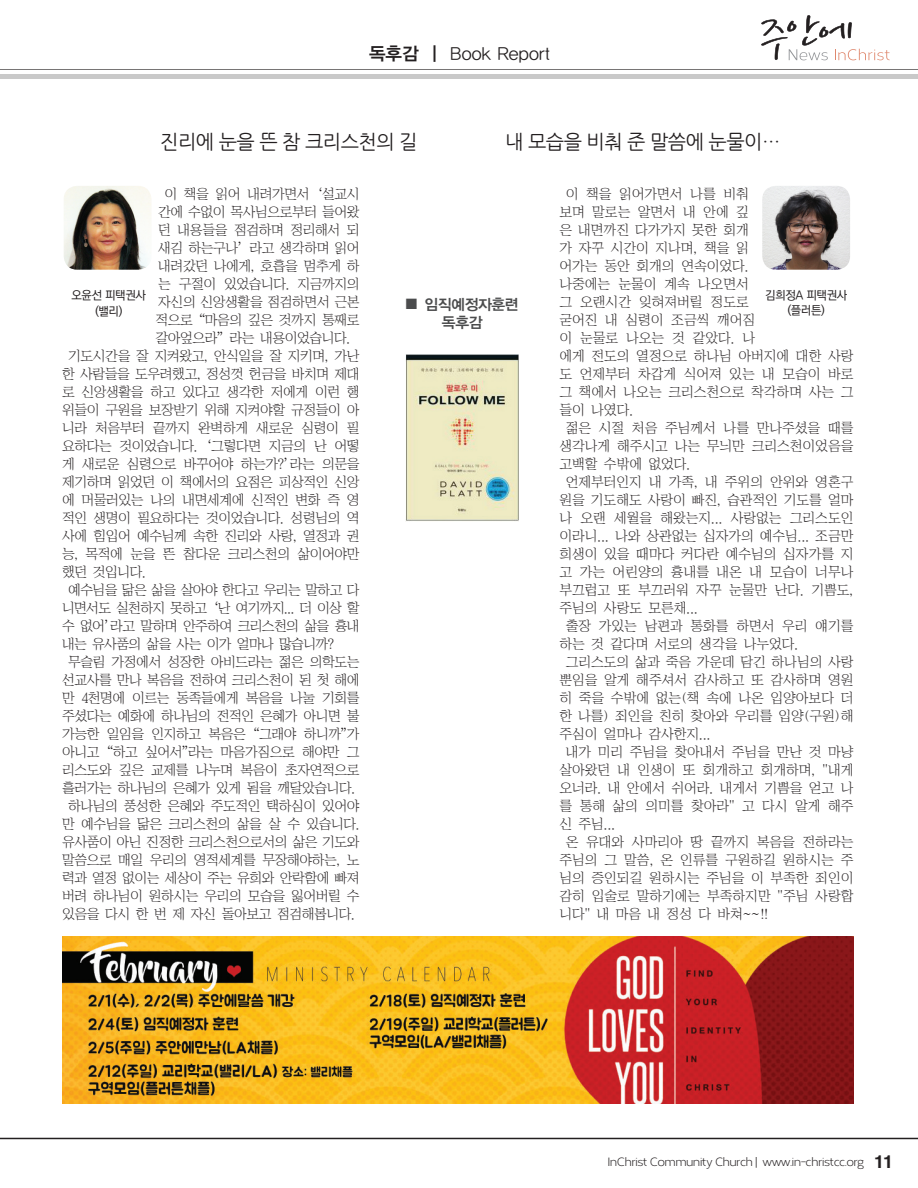
<style>
.page{position:relative;width:918px;height:1188px;background:#fff}
.page>*{position:absolute;margin:0;border:0;box-sizing:border-box;transform-origin:0 0}
.t1{font:19.5px "Nanum Gothic";letter-spacing:-.025em;color:#231f20}
.t2{font:18px "YDIYGO320";letter-spacing:.005em;color:#231f20}
.t3{font:700 18px "Helvetica";color:#231f20}
.t4{font:15px/18px "YDIYGO340";letter-spacing:-.025em;color:#4b4c4d;text-align:center}
.t5{font:13.8px "Jabmlv 50";letter-spacing:-.025em;color:#231f20}
.t6{font:13.8px "Jabmlv 50";color:#231f20}
.t7{font:12px "Corbert";letter-spacing:-.05em;color:#231f20}
.t8{font:12px/15.8px "Ko Pub Dotum PM";letter-spacing:-.025em;color:#231f20;text-align:center}
.s1{font-family:"YDIYGO340"}
.s2{font-size:13.5px}
</style>
<div class="page">
<hr style="left:0;top:69px;width:918px;height:1px;background:#231f20">
<svg style="left:761px;top:15px;width:129px;height:45px"></svg>
<div style="left:0;top:74px;width:918px;height:5px;background:#c9c9c9"></div>
<hr style="left:0;top:1138px;width:918px;height:1px;background:#231f20">
<img style="left:762px;top:186px;width:88px;height:84px">
<img style="left:64px;top:186px;width:87px;height:84px">
<img style="left:406px;top:354px;width:113px;height:167px">
<img style="left:62px;top:936px;width:791px;height:167px">
<h2 class="t2" style="left:369px;top:43px;width:182px"><span class="s1">독후감 |</span> Book Report</h2>
<h1 class="t1" style="left:160px;top:132px;width:259px">진리에 눈을 뜬 참 크리스천의 길</h1>
<h1 class="t1" style="left:505px;top:132px;width:277px">내 모습을 비춰 준 말씀에 눈물이…</h1>
<p class="t5" style="left:164px;top:187px;width:197px">이 책을 읽어 내려가면서 ‘설교시</p>
<p class="t5" style="left:158px;top:205px;width:203px">간에 수없이 목사님으로부터 들어왔</p>
<p class="t5" style="left:158px;top:223px;width:203px">던 내용들을 점검하며 정리해서 되</p>
<p class="t5" style="left:158px;top:241px;width:203px">새김 하는구나’ 라고 생각하며 읽어</p>
<p class="t5" style="left:158px;top:259px;width:203px">내려갔던 나에게, 호흡을 멈추게 하</p>
<p class="t5" style="left:158px;top:277px;width:203px">는 구절이 있었습니다. 지금까지의</p>
<p class="t5" style="left:158px;top:295px;width:203px">자신의 신앙생활을 점검하면서 근본</p>
<p class="t5" style="left:156px;top:313px;width:206px">적으로 “마음의 깊은 것까지 통째로</p>
<p class="t5" style="left:156px;top:331px;width:196px">갈아엎으라” 라는 내용이었습니다.</p>
<p class="t5" style="left:68px;top:349px;width:293px">기도시간을 잘 지켜왔고, 안식일을 잘 지키며, 가난</p>
<p class="t5" style="left:62px;top:367px;width:299px">한 사람들을 도우려했고, 정성껏 헌금을 바치며 제대</p>
<p class="t5" style="left:62px;top:385px;width:299px">로 신앙생활을 하고 있다고 생각한 저에게 이런 행</p>
<p class="t5" style="left:62px;top:403px;width:299px">위들이 구원을 보장받기 위해 지켜야할 규정들이 아</p>
<p class="t5" style="left:62px;top:421px;width:299px">니라 처음부터 끝까지 완벽하게 새로운 심령이 필</p>
<p class="t5" style="left:62px;top:439px;width:299px">요하다는 것이었습니다. ‘그렇다면 지금의 난 어떻</p>
<p class="t5" style="left:62px;top:457px;width:299px">게 새로운 심령으로 바꾸어야 하는가?’라는 의문을</p>
<p class="t5" style="left:62px;top:475px;width:299px">제기하며 읽었던 이 책에서의 요점은 피상적인 신앙</p>
<p class="t5" style="left:62px;top:493px;width:299px">에 머물러있는 나의 내면세계에 신적인 변화 즉 영</p>
<p class="t5" style="left:62px;top:511px;width:299px">적인 생명이 필요하다는 것이었습니다. 성령님의 역</p>
<p class="t5" style="left:62px;top:529px;width:299px">사에 힘입어 예수님께 속한 진리와 사랑, 열정과 권</p>
<p class="t5" style="left:62px;top:547px;width:299px">능, 목적에 눈을 뜬 참다운 크리스천의 삶이어야만</p>
<p class="t5" style="left:62px;top:565px;width:85px">했던 것입니다.</p>
<p class="t5" style="left:68px;top:583px;width:293px">예수님을 닮은 삶을 살아야 한다고 우리는 말하고 다</p>
<p class="t5" style="left:62px;top:601px;width:299px">니면서도 실천하지 못하고 ‘난 여기까지... 더 이상 할</p>
<p class="t5" style="left:62px;top:619px;width:299px">수 없어’라고 말하며 안주하여 크리스천의 삶을 흉내</p>
<p class="t5" style="left:62px;top:637px;width:273px">내는 유사품의 삶을 사는 이가 얼마나 많습니까?</p>
<p class="t5" style="left:68px;top:655px;width:293px">무슬림 가정에서 성장한 아비드라는 젊은 의학도는</p>
<p class="t5" style="left:62px;top:673px;width:299px">선교사를 만나 복음을 전하여 크리스천이 된 첫 해에</p>
<p class="t5" style="left:62px;top:691px;width:299px">만 4천명에 이르는 동족들에게 복음을 나눌 기회를</p>
<p class="t5" style="left:62px;top:709px;width:299px">주셨다는 예화에 하나님의 전적인 은혜가 아니면 불</p>
<p class="t5" style="left:62px;top:727px;width:299px">가능한 일임을 인지하고 복음은 “그래야 하니까”가</p>
<p class="t5" style="left:62px;top:745px;width:299px">아니고 “하고 싶어서”라는 마음가짐으로 해야만 그</p>
<p class="t5" style="left:62px;top:763px;width:299px">리스도와 깊은 교제를 나누며 복음이 초자연적으로</p>
<p class="t5" style="left:62px;top:781px;width:295px">흘러가는 하나님의 은혜가 있게 됨을 깨달았습니다.</p>
<p class="t5" style="left:68px;top:799px;width:293px">하나님의 풍성한 은혜와 주도적인 택하심이 있어야</p>
<p class="t5" style="left:62px;top:817px;width:299px">만 예수님을 닮은 크리스천의 삶을 살 수 있습니다.</p>
<p class="t5" style="left:62px;top:835px;width:299px">유사품이 아닌 진정한 크리스천으로서의 삶은 기도와</p>
<p class="t5" style="left:62px;top:853px;width:299px">말씀으로 매일 우리의 영적세계를 무장해야하는, 노</p>
<p class="t5" style="left:62px;top:871px;width:299px">력과 열정 없이는 세상이 주는 유희와 안락함에 빠져</p>
<p class="t5" style="left:62px;top:889px;width:299px">버려 하나님이 원하시는 우리의 모습을 잃어버릴 수</p>
<p class="t5" style="left:62px;top:907px;width:295px">있음을 다시 한 번 제 자신 돌아보고 점검해봅니다.</p>
<p class="t8" style="left:71px;top:288px;width:76px">오윤선 피택권사 (밸리)</p>
<p class="t6" style="left:566px;top:187px;width:185px">이 책을 읽어가면서 나를 비춰</p>
<p class="t6" style="left:560px;top:205px;width:191px">보며 말로는 알면서 내 안에 깊</p>
<p class="t6" style="left:560px;top:223px;width:191px">은 내면까진 다가가지 못한 회개</p>
<p class="t6" style="left:560px;top:241px;width:191px">가 자꾸 시간이 지나며, 책을 읽</p>
<p class="t6" style="left:560px;top:259px;width:191px">어가는 동안 회개의 연속이었다.</p>
<p class="t6" style="left:560px;top:277px;width:191px">나중에는 눈물이 계속 나오면서</p>
<p class="t6" style="left:560px;top:295px;width:191px">그 오랜시간 잊혀져버릴 정도로</p>
<p class="t6" style="left:560px;top:313px;width:197px">굳어진 내 심령이 조금씩 깨어짐</p>
<p class="t6" style="left:560px;top:331px;width:197px">이 눈물로 나오는 것 같았다. 나</p>
<p class="t6" style="left:560px;top:349px;width:295px">에게 전도의 열정으로 하나님 아버지에 대한 사랑</p>
<p class="t6" style="left:560px;top:367px;width:295px">도 언제부터 차갑게 식어져 있는 내 모습이 바로</p>
<p class="t6" style="left:560px;top:385px;width:295px">그 책에서 나오는 크리스천으로 착각하며 사는 그</p>
<p class="t5" style="left:560px;top:403px;width:75px">들이 나였다.</p>
<p class="t6" style="left:566px;top:421px;width:289px">젊은 시절 처음 주님께서 나를 만나주셨을 때를</p>
<p class="t6" style="left:560px;top:439px;width:295px">생각나게 해주시고 나는 무늬만 크리스천이었음을</p>
<p class="t6" style="left:560px;top:457px;width:132px">고백할 수밖에 없었다.</p>
<p class="t6" style="left:566px;top:475px;width:289px">언제부터인지 내 가족, 내 주위의 안위와 영혼구</p>
<p class="t6" style="left:560px;top:493px;width:295px">원을 기도해도 사랑이 빠진, 습관적인 기도를 얼마</p>
<p class="t6" style="left:560px;top:511px;width:295px">나 오랜 세월을 해왔는지... 사랑없는 그리스도인</p>
<p class="t6" style="left:560px;top:529px;width:295px">이라니... 나와 상관없는 십자가의 예수님... 조금만</p>
<p class="t6" style="left:560px;top:547px;width:295px">희생이 있을 때마다 커다란 예수님의 십자가를 지</p>
<p class="t6" style="left:560px;top:565px;width:295px">고 가는 어린양의 흉내를 내온 내 모습이 너무나</p>
<p class="t6" style="left:560px;top:583px;width:295px">부끄럽고 또 부끄러워 자꾸 눈물만 난다. 기쁨도,</p>
<p class="t6" style="left:560px;top:601px;width:140px">주님의 사랑도 모른채...</p>
<p class="t6" style="left:566px;top:619px;width:289px">출장 가있는 남편과 통화를 하면서 우리 얘기를</p>
<p class="t6" style="left:560px;top:637px;width:240px">하는 것 같다며 서로의 생각을 나누었다.</p>
<p class="t6" style="left:566px;top:655px;width:289px">그리스도의 삶과 죽음 가운데 담긴 하나님의 사랑</p>
<p class="t6" style="left:560px;top:673px;width:295px">뿐임을 알게 해주셔서 감사하고 또 감사하며 영원</p>
<p class="t6" style="left:560px;top:691px;width:295px">히 죽을 수밖에 없는(책 속에 나온 입양아보다 더</p>
<p class="t6" style="left:560px;top:709px;width:295px">한 나를) 죄인을 친히 찾아와 우리를 입양(구원)해</p>
<p class="t6" style="left:560px;top:727px;width:153px">주심이 얼마나 감사한지...</p>
<p class="t6" style="left:566px;top:745px;width:289px">내가 미리 주님을 찾아내서 주님을 만난 것 마냥</p>
<p class="t6" style="left:560px;top:763px;width:295px">살아왔던 내 인생이 또 회개하고 회개하며, "내게</p>
<p class="t6" style="left:560px;top:781px;width:295px">오너라. 내 안에서 쉬어라. 내게서 기쁨을 얻고 나</p>
<p class="t6" style="left:560px;top:799px;width:295px">를 통해 삶의 의미를 찾아라" 고 다시 알게 해주</p>
<p class="t5" style="left:560px;top:817px;width:57px">신 주님...</p>
<p class="t6" style="left:566px;top:835px;width:289px">온 유대와 사마리아 땅 끝까지 복음을 전하라는</p>
<p class="t6" style="left:560px;top:853px;width:295px">주님의 그 말씀, 온 인류를 구원하길 원하시는 주</p>
<p class="t6" style="left:560px;top:871px;width:295px">님의 증인되길 원하시는 주님을 이 부족한 죄인이</p>
<p class="t6" style="left:560px;top:889px;width:295px">감히 입술로 말하기에는 부족하지만 "주님 사랑합</p>
<p class="t5" style="left:560px;top:907px;width:211px">니다" 내 마음 내 정성 다 바쳐~~!!</p>
<p class="t4" style="left:406px;top:296px;width:114px">■ 임직예정자훈련 독후감</p>
<p class="t8" style="left:765px;top:287px;width:84px">김희정A 피택권사 (플러튼)</p>
<p class="t7" style="left:608px;top:1154px;width:258px">InChrist Community Church | www<span class="s2">.</span>in-christcc<span class="s2">.</span>org</p>
<h2 class="t3" style="left:874px;top:1147px;width:21px">11</h2>
</div>
